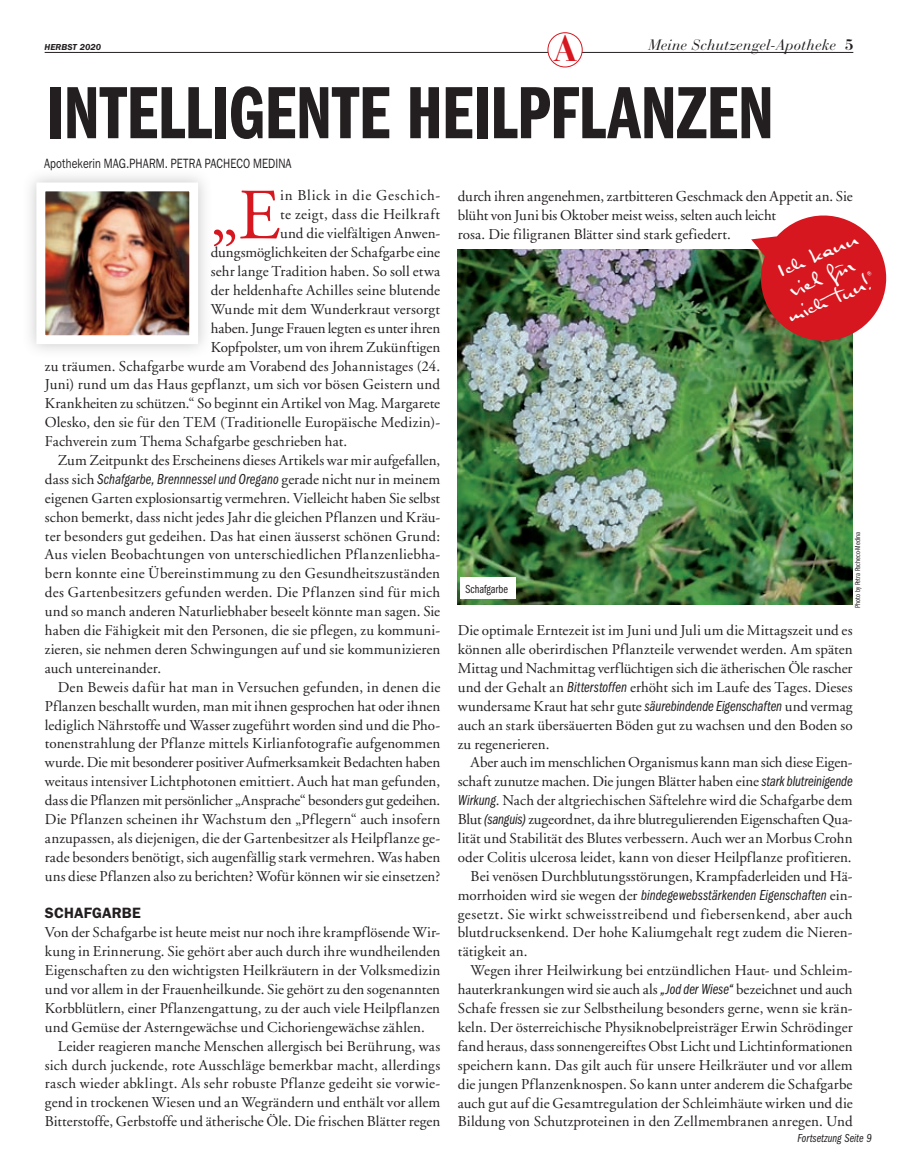
<style>
.page{position:relative;width:898px;height:1174px;background:#fff}
.page>*{position:absolute;margin:0;border:0;box-sizing:border-box;transform-origin:0 0}
.t1{font:76.5px "ITC Franklin Gothic Std Dm Cp";letter-spacing:-.005em;color:#231f20}
.t2{font:72px "Adobe Garamond Pro";color:#d7171f}
.t3{font:36.3px "Bauer Bodoni Bold Os F";color:#d7171f}
.t4{font:19.35px/22.8px "Gerardus";color:#fff;text-align:center}
.t5{font:15px/18.9px "Adobe Garamond LT";letter-spacing:.005em;color:#231f20;text-align:justify}
.t6{font:15px "ITC Franklin Gothic Std Bk Cp It";letter-spacing:.005em;color:#231f20}
.t7{font:15px "Adobe Garamond LT";letter-spacing:-.015em;color:#231f20}
.t8{font:15px "Bauer Bodoni Italic Os F";letter-spacing:.015em;color:#231f20}
.t9{font:15px "Adobe Garamond LT";letter-spacing:.035em;color:#231f20}
.t10{font:15px "Adobe Garamond LT";letter-spacing:.055em;color:#231f20}
.t11{font:600 15px "ITC Franklin Gothic Std";letter-spacing:.01em;color:#231f20}
.t12{font:13.5px "ITC Franklin Gothic Std";letter-spacing:.01em;color:#231f20;scale:.8 1}
.t13{font:12px "ITC Franklin Gothic Std Bk Cp It";color:#231f20}
.t14{font:12px "ITC Franklin Gothic Std Bk Cp";color:#231f20}
.t15{font:italic 600 9px "ITC Franklin Gothic Std";color:#231f20}
.t16{font:7.5px "ITC Franklin Gothic Std Bk Cp";color:#231f20}
.s1{font-family:"Bauer Bodoni LT";font-weight:700}
.s2{font-family:"Adobe Garamond LT"}
.s3{font-family:"ITC Franklin Gothic Std Bk Cp It"}
</style>
<div class="page">
<hr style="left:45px;top:52px;width:807px;height:1px;background:#231f20">
<div style="left:547px;top:33px;width:35px;height:34px;background:#fff;border-radius:50%"></div>
<div style="left:547px;top:32px;width:35px;height:35px;border:1px solid #d7171f;border-radius:50%"></div>
<div style="left:22px;top:168px;width:190px;height:190px;background:#76787b;opacity:.4"></div>
<img style="left:46px;top:192px;width:142px;height:142px">
<div style="left:36px;top:182px;width:162px;height:162px;border:9px solid #fff"></div>
<img style="left:457px;top:249px;width:395px;height:355px">
<div style="left:460px;top:578px;width:55px;height:21px;background:#fff"></div>
<svg style="left:750px;top:215px;width:137px;height:134px"></svg>
<p class="t15" style="left:45px;top:42px;width:58px">HERBST 2020</p>
<h3 class="t3" style="left:553px;top:27px;width:26px">A</h3>
<p class="t8" style="left:648px;top:36px;width:206px">Meine Schutzengel-Apotheke <span class="s1">5</span></p>
<h1 class="t1" style="left:46px;top:71px;width:729px">INTELLIGENTE HEILPFLANZEN</h1>
<p class="t12" style="left:44px;top:156px;width:311px">Apothekerin MAG.PHARM. PETRA PACHECO MEDINA</p>
<h2 class="t2" style="left:211px;top:171px;width:71px">„<span class="s2">E</span></h2>
<p class="t10" style="left:280px;top:187px;width:161px">in Blick in die Geschich-</p>
<p class="t9" style="left:280px;top:206px;width:161px">te zeigt, dass die Heilkraft</p>
<p class="t5" style="left:280px;top:224px;width:161px">und die vielfältigen Anwen-</p>
<p class="t5" style="left:211px;top:243px;width:231px">dungsmöglichkeiten der Schafgarbe eine</p>
<p class="t5" style="left:211px;top:262px;width:231px">sehr lange Tradition haben. So soll etwa</p>
<p class="t5" style="left:211px;top:281px;width:231px">der heldenhafte Achilles seine blutende</p>
<p class="t5" style="left:211px;top:299px;width:231px">Wunde mit dem Wunderkraut versorgt</p>
<p class="t7" style="left:211px;top:319px;width:231px">haben. Junge Frauen legten es unter ihren</p>
<p class="t5" style="left:211px;top:337px;width:231px">Kopfpolster, um von ihrem Zukünftigen</p>
<p class="t5" style="left:45px;top:356px;width:396px">zu träumen. Schafgarbe wurde am Vorabend des Johannistages (24.</p>
<p class="t5" style="left:45px;top:375px;width:396px">Juni) rund um das Haus gepflanzt, um sich vor bösen Geistern und</p>
<p class="t5" style="left:45px;top:394px;width:396px">Krankheiten zu schützen.“ So beginnt ein Artikel von Mag. Margarete</p>
<p class="t5" style="left:45px;top:413px;width:396px">Olesko, den sie für den TEM (Traditionelle Europäische Medizin)-</p>
<p class="t5" style="left:45px;top:432px;width:304px">Fachverein zum Thema Schafgarbe geschrieben hat.</p>
<p class="t5" style="left:58px;top:451px;width:384px">Zum Zeitpunkt des Erscheinens dieses Artikels war mir aufgefallen,</p>
<p class="t6" style="left:45px;top:471px;width:396px"><span class="s2">dass sich</span> Schafgarbe, Brennnessel und Oregano <span class="s2">gerade nicht nur in meinem</span></p>
<p class="t5" style="left:45px;top:488px;width:396px">eigenen Garten explosionsartig vermehren. Vielleicht haben Sie selbst schon bemerkt, dass nicht jedes Jahr die gleichen Pflanzen und Kräu&shy;ter besonders gut gedeihen. Das hat einen äusserst schönen Grund:<br>Aus vielen Beobachtungen von unterschiedlichen Pflanzenliebha&shy;bern konnte eine Übereinstimmung zu den Gesundheitszuständen des Gartenbesitzers gefunden werden. Die Pflanzen sind für mich und so manch anderen Naturliebhaber beseelt könnte man sagen. Sie haben die Fähigkeit mit den Personen, die sie pflegen, zu kommuni&shy;zieren, sie nehmen deren Schwingungen auf und sie kommunizieren auch untereinander.</p>
<p class="t5" style="left:45px;top:677px;width:396px;text-indent:13px">Den Beweis dafür hat man in Versuchen gefunden, in denen die Pflanzen beschallt wurden, man mit ihnen gesprochen hat oder ihnen lediglich Nährstoffe und Wasser zugeführt worden sind und die Pho&shy;tonenstrahlung der Pflanze mittels Kirlianfotografie aufgenommen wurde. Die mit besonderer positiver Aufmerksamkeit Bedachten haben weitaus intensiver Lichtphotonen emittiert. Auch hat man gefunden, dass die Pflanzen mit persönlicher „Ansprache“ besonders gut gedeihen.<br>Die Pflanzen scheinen ihr Wachstum den „Pflegern“ auch insofern anzupassen, als diejenigen, die der Gartenbesitzer als Heilpflanze ge&shy;rade besonders benötigt, sich augenfällig stark vermehren. Was haben uns diese Pflanzen also zu berichten? Wofür können wir sie einsetzen?</p>
<p class="t11" style="left:45px;top:903px;width:97px">SCHAFGARBE</p>
<p class="t5" style="left:45px;top:923px;width:396px">Von der Schafgarbe ist heute meist nur noch ihre krampflösende Wir&shy;kung in Erinnerung. Sie gehört aber auch durch ihre wundheilenden Eigenschaften zu den wichtigsten Heilkräutern in der Volksmedizin und vor allem in der Frauenheilkunde. Sie gehört zu den sogenannten Korbblütlern, einer Pflanzengattung, zu der auch viele Heilpflanzen und Gemüse der Asterngewächse und Cichoriengewächse zählen.</p>
<p class="t5" style="left:45px;top:1036px;width:396px;text-indent:13px">Leider reagieren manche Menschen allergisch bei Berührung, was sich durch juckende, rote Ausschläge bemerkbar macht, allerdings rasch wieder abklingt. Als sehr robuste Pflanze gedeiht sie vorwie&shy;gend in trockenen Wiesen und an Wegrändern und enthält vor allem Bitterstoffe, Gerbstoffe und ätherische Öle. Die frischen Blätter regen</p>
<p class="t5" style="left:457px;top:186px;width:396px;text-align:left">durch ihren angenehmen, zartbitteren Geschmack den Appetit an. Sie blüht von Juni bis Oktober meist weiss, selten auch leicht<br>rosa. Die filigranen Blätter sind stark gefiedert.</p>
<p class="t4" style="left:765px;top:264px;width:95px;rotate:-23deg">Ich kann viel für mich tun!</p>
<p class="t14" style="left:465px;top:582px;width:44px">Schafgarbe</p>
<p class="t16" style="left:853px;top:607px;width:77px;rotate:-90deg">Photo by Petra Pacheco-Medina</p>
<p class="t5" style="left:457px;top:621px;width:396px">Die optimale Erntezeit ist im Juni und Juli um die Mittagszeit und es können alle oberirdischen Pflanzteile verwendet werden. Am späten Mittag und Nachmittag verflüchtigen sich die ätherischen Öle rascher und der Gehalt an <span class="s3">Bitterstoffen</span> erhöht sich im Laufe des Tages. Dieses wundersame Kraut hat sehr gute <span class="s3">säurebindende Eigenschaften</span> und vermag auch an stark übersäuerten Böden gut zu wachsen und den Boden so zu regenerieren.</p>
<p class="t5" style="left:457px;top:753px;width:396px;text-align:right">Aber auch im menschlichen Organismus kann man sich diese Eigen&shy;schaft zunutze machen. Die jungen Blätter haben eine <span class="s3">stark blutreinigende Wirkung</span>. Nach der altgriechischen Säftelehre wird die Schafgarbe dem Blut <span class="s3">(sanguis)</span> zugeordnet, da ihre blutregulierenden Eigenschaften Qua&shy;lität und Stabilität des Blutes verbessern. Auch wer an Morbus Crohn oder Colitis ulcerosa leidet, kann von dieser Heilpflanze profitieren.<br>Bei venösen Durchblutungsstörungen, Krampfaderleiden und Hä-</p>
<p class="t6" style="left:457px;top:886px;width:396px"><span class="s2">morrhoiden wird sie wegen der</span> bindegewebsstärkenden Eigenschaften <span class="s2">ein-</span></p>
<p class="t5" style="left:457px;top:904px;width:396px">gesetzt. Sie wirkt schweisstreibend und fiebersenkend, aber auch blutdrucksenkend. Der hohe Kaliumgehalt regt zudem die Nieren&shy;tätigkeit an.</p>
<p class="t5" style="left:457px;top:961px;width:396px;text-indent:13px">Wegen ihrer Heilwirkung bei entzündlichen Haut- und Schleim&shy;hauterkrankungen wird sie auch als <span class="s3">„Jod der Wiese“</span> bezeichnet und auch Schafe fressen sie zur Selbstheilung besonders gerne, wenn sie krän&shy;keln. Der österreichische Physiknobelpreisträger Erwin Schrödinger fand heraus, dass sonnengereiftes Obst Licht und Lichtinformationen speichern kann. Das gilt auch für unsere Heilkräuter und vor allem die jungen Pflanzenknospen. So kann unter anderem die Schafgarbe auch gut auf die Gesamtregulation der Schleimhäute wirken und die Bildung von Schutzproteinen in den Zellmembranen anregen. Und</p>
<p class="t13" style="left:797px;top:1131px;width:76px">Fortsetzung Seite 9</p>
</div>
